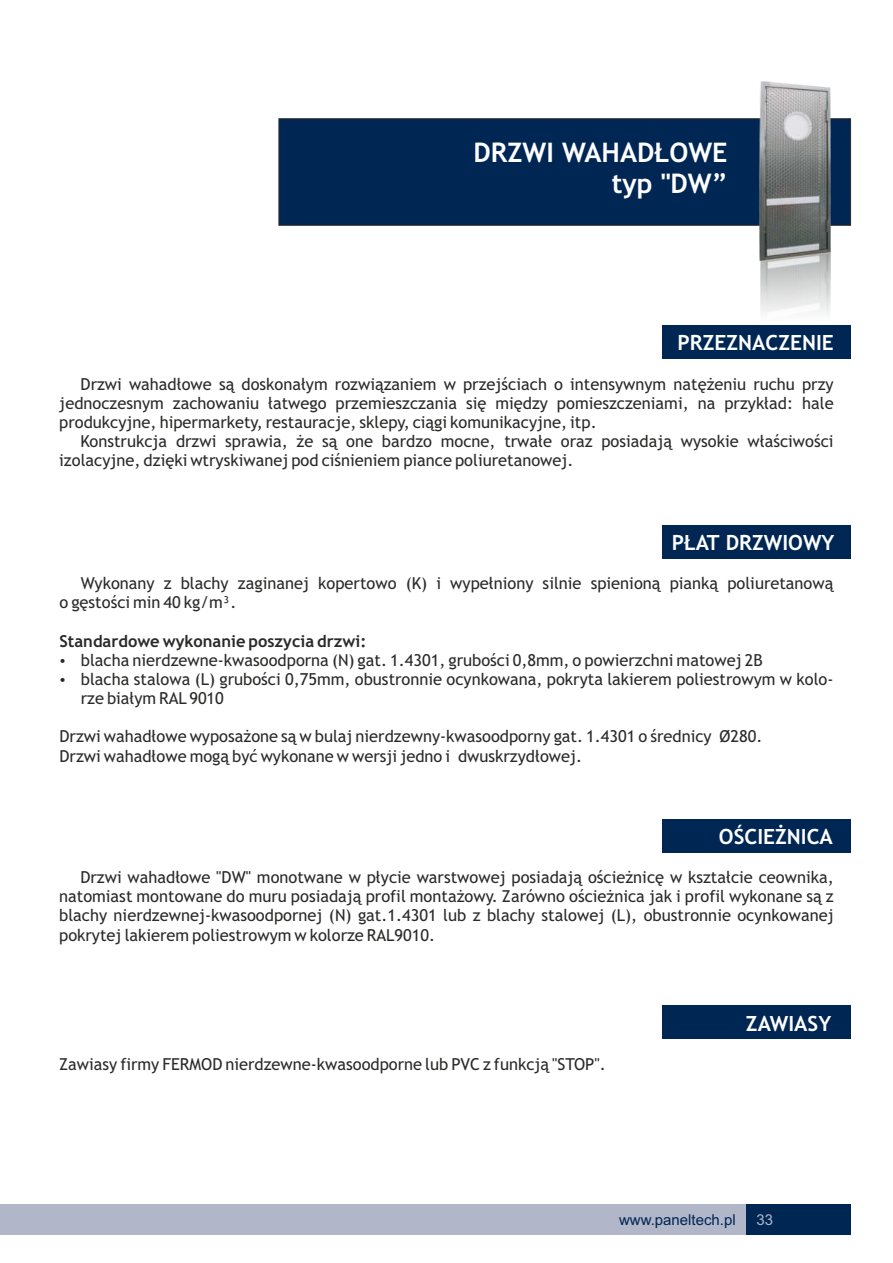
<style>
.page{position:relative;width:893px;height:1263px;background:#fff}
.page>*{position:absolute;margin:0;border:0;box-sizing:border-box;transform-origin:0 0}
.t1{font:700 27px/31.3px "Trebuchet MS";color:#fefefe;text-align:right}
.t2{font:700 21px "Trebuchet MS";color:#fefefe}
.t3{font:16.5px/19.2px "Trebuchet MS";color:#2b2a29}
.t4{font:700 16.5px "Trebuchet MS";color:#2b2a29}
.t5{font:15px "Arial";color:#002654}
.t6{font:15px "Arial";color:#b2b6c9}
</style>
<div class="page">
<div style="left:746px;top:1205px;width:104px;height:30px;background:#002654"></div>
<div style="left:0;top:1205px;width:746px;height:30px;background:#b2b6c9"></div>
<img style="left:760px;top:260px;width:71px;height:55px">
<div style="left:279px;top:118px;width:572px;height:108px;background:#002654"></div>
<div style="left:662px;top:325px;width:188px;height:34px;background:#002654"></div>
<div style="left:662px;top:525px;width:188px;height:33px;background:#002654"></div>
<div style="left:662px;top:819px;width:188px;height:33px;background:#002654"></div>
<div style="left:662px;top:1006px;width:188px;height:33px;background:#002654"></div>
<img style="left:760px;top:81px;width:71px;height:179px">
<h1 class="t1" style="left:474px;top:139px;width:256px">DRZWI WAHADŁOWE typ "DW”</h1>
<p class="t2" style="left:678px;top:335px;width:158px">PRZEZNACZENIE</p>
<p class="t3" style="left:59px;top:376px;width:776px;text-align:justify;text-indent:21px">Drzwi wahadłowe są doskonałym rozwiązaniem w przejściach o intensywnym natężeniu ruchu przy jednoczesnym zachowaniu łatwego przemieszczania się między pomieszczeniami, na przykład: hale produkcyjne, hipermarkety, restauracje, sklepy, ciągi komunikacyjne, itp.</p>
<p class="t3" style="left:59px;top:433px;width:776px;text-indent:21px">Konstrukcja drzwi sprawia, że są one bardzo mocne, trwałe oraz posiadają wysokie właściwości izolacyjne, dzięki wtryskiwanej pod ciśnieniem piance poliuretanowej.</p>
<p class="t2" style="left:672px;top:534px;width:164px">PŁAT DRZWIOWY</p>
<p class="t3" style="left:60px;top:575px;width:775px;text-indent:21px">Wykonany z blachy zaginanej kopertowo (K) i wypełniony silnie spienioną pianką poliuretanową o gęstości min 40 kg/m³.</p>
<p class="t4" style="left:60px;top:634px;width:308px">Standardowe wykonanie poszycia drzwi:</p>
<p class="t3" style="left:81px;top:652px;width:754px">blacha nierdzewne-kwasoodporna (N) gat. 1.4301, grubości 0,8mm, o powierzchni matowej 2B<br>blacha stalowa (L) grubości 0,75mm, obustronnie ocynkowana, pokryta lakierem poliestrowym w kolo&shy;rze białym RAL 9010</p>
<p class="t3" style="left:60px;top:728px;width:704px">Drzwi wahadłowe wyposażone są w bulaj nierdzewny-kwasoodporny gat. 1.4301 o średnicy Ø280.<br>Drzwi wahadłowe mogą być wykonane w wersji jedno i dwuskrzydłowej.</p>
<p class="t2" style="left:719px;top:828px;width:115px">OŚCIEŻNICA</p>
<p class="t3" style="left:59px;top:869px;width:776px;text-align:justify;text-indent:21px">Drzwi wahadłowe "DW" monotwane w płycie warstwowej posiadają ościeżnicę w kształcie ceownika, natomiast montowane do muru posiadają profil montażowy. Zarówno ościeżnica jak i profil wykonane są z blachy nierdzewnej-kwasoodpornej (N) gat.1.4301 lub z blachy stalowej (L), obustronnie ocynkowanej pokrytej lakierem poliestrowym w kolorze RAL9010.</p>
<p class="t3" style="left:59px;top:1056px;width:548px">Zawiasy firmy FERMOD nierdzewne-kwasoodporne lub PVC z funkcją "STOP".</p>
<p class="t2" style="left:746px;top:1015px;width:87px">ZAWIASY</p>
<p class="t5" style="left:619px;top:1214px;width:118px">www.paneltech.pl</p>
<p class="t6" style="left:756px;top:1214px;width:18px">33</p>
</div>
